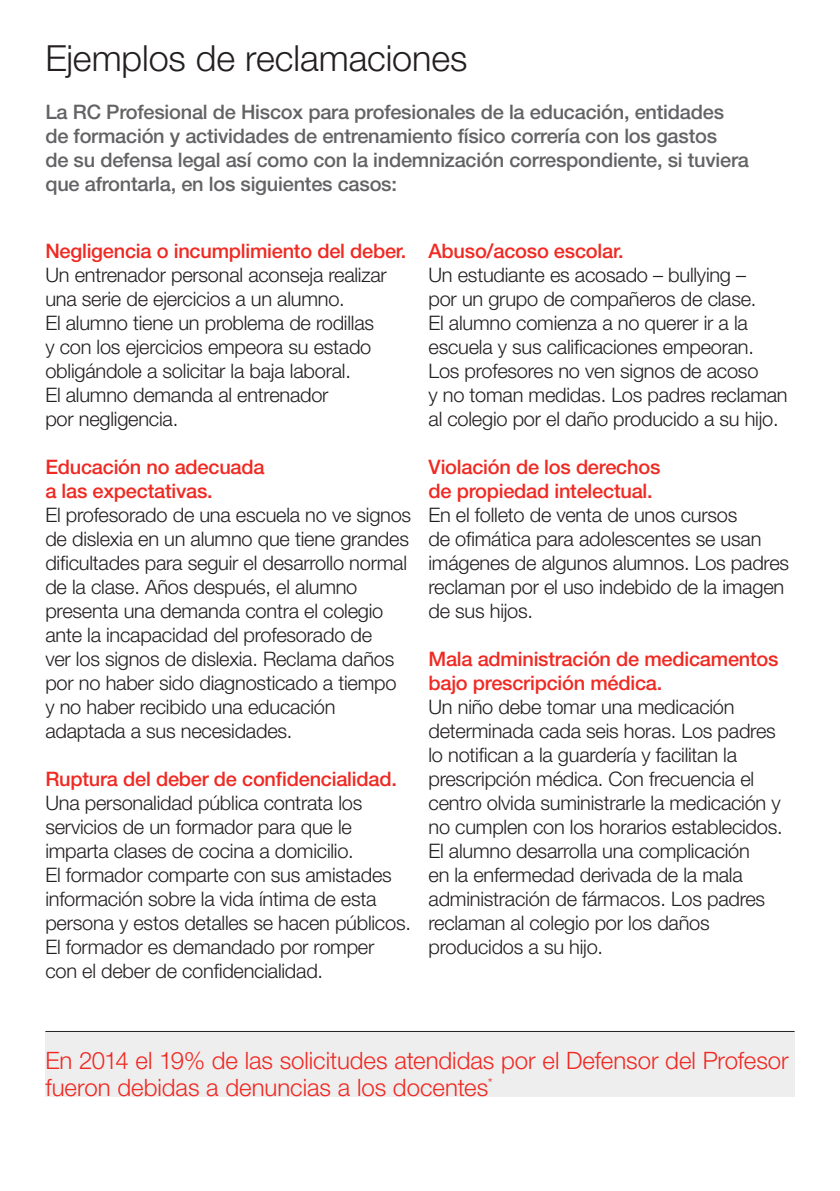
<style>
.page{position:relative;width:840px;height:1191px;background:#fff}
.page>*{position:absolute;margin:0;border:0;box-sizing:border-box;transform-origin:0 0}
.t1{font:300 36px "Helvetica Neue LT Std";letter-spacing:-.005em;color:#231f20}
.t2{font:300 24px/27.6px "Helvetica Neue LT Std";color:#ee2a23}
.t3{font:300 20px/24px "Helvetica Neue LT Std";letter-spacing:-.01em;color:#231f20}
.t4{font:500 20px/24px "Helvetica Neue LT Std";letter-spacing:-.01em;color:#636366}
.t5{font:500 20px/24px "Helvetica Neue LT Std";letter-spacing:-.01em;color:#ee2a23}
</style>
<div class="page">
<div style="left:45px;top:1032px;width:749px;height:64px;background:#eeeeef"></div>
<hr style="left:45px;top:1031px;width:749px;height:1px;background:#231f20">
<h1 class="t1" style="left:45px;top:36px;width:423px">Ejemplos de reclamaciones</h1>
<p class="t4" style="left:45px;top:100px;width:704px">La RC Profesional de Hiscox para profesionales de la educación, entidades de formación y actividades de entrenamiento físico correría con los gastos<br>de su defensa legal así como con la indemnización correspondiente, si tuviera que afrontarla, en los siguientes casos:</p>
<p class="t5" style="left:45px;top:238px;width:362px">Negligencia o incumplimiento del deber.</p>
<p class="t3" style="left:45px;top:262px;width:343px">Un entrenador personal aconseja realizar una serie de ejercicios a un alumno.<br>El alumno tiene un problema de rodillas y con los ejercicios empeora su estado obligándole a solicitar la baja laboral.<br>El alumno demanda al entrenador<br>por negligencia.</p>
<p class="t5" style="left:45px;top:454px;width:220px">Educación no adecuada a las expectativas.</p>
<p class="t3" style="left:45px;top:502px;width:367px">El profesorado de una escuela no ve signos de dislexia en un alumno que tiene grandes dificultades para seguir el desarrollo normal de la clase. Años después, el alumno presenta una demanda contra el colegio ante la incapacidad del profesorado de<br>ver los signos de dislexia. Reclama daños por no haber sido diagnosticado a tiempo<br>y no haber recibido una educación adaptada a sus necesidades.</p>
<p class="t5" style="left:45px;top:766px;width:353px">Ruptura del deber de confidencialidad.</p>
<p class="t3" style="left:45px;top:790px;width:367px">Una personalidad pública contrata los servicios de un formador para que le imparta clases de cocina a domicilio.<br>El formador comparte con sus amistades información sobre la vida íntima de esta persona y estos detalles se hacen públicos.<br>El formador es demandado por romper con el deber de confidencialidad.</p>
<p class="t5" style="left:428px;top:238px;width:196px">Abuso/acoso escolar.</p>
<p class="t3" style="left:428px;top:262px;width:360px">Un estudiante es acosado – bullying –<br>por un grupo de compañeros de clase.<br>El alumno comienza a no querer ir a la escuela y sus calificaciones empeoran.<br>Los profesores no ven signos de acoso<br>y no toman medidas. Los padres reclaman al colegio por el daño producido a su hijo.</p>
<p class="t5" style="left:428px;top:454px;width:233px">Violación de los derechos de propiedad intelectual.</p>
<p class="t3" style="left:428px;top:502px;width:362px">En el folleto de venta de unos cursos<br>de ofimática para adolescentes se usan imágenes de algunos alumnos. Los padres reclaman por el uso indebido de la imagen de sus hijos.</p>
<p class="t5" style="left:428px;top:646px;width:351px">Mala administración de medicamentos bajo prescripción médica.</p>
<p class="t3" style="left:428px;top:694px;width:355px">Un niño debe tomar una medicación determinada cada seis horas. Los padres lo notifican a la guardería y facilitan la prescripción médica. Con frecuencia el centro olvida suministrarle la medicación y no cumplen con los horarios establecidos.<br>El alumno desarrolla una complicación<br>en la enfermedad derivada de la mala administración de fármacos. Los padres reclaman al colegio por los daños producidos a su hijo.</p>
<p class="t2" style="left:45px;top:1046px;width:744px">En 2014 el 19% de las solicitudes atendidas por el Defensor del Profesor fueron debidas a denuncias a los docentes<sup>*</sup></p>
</div>
